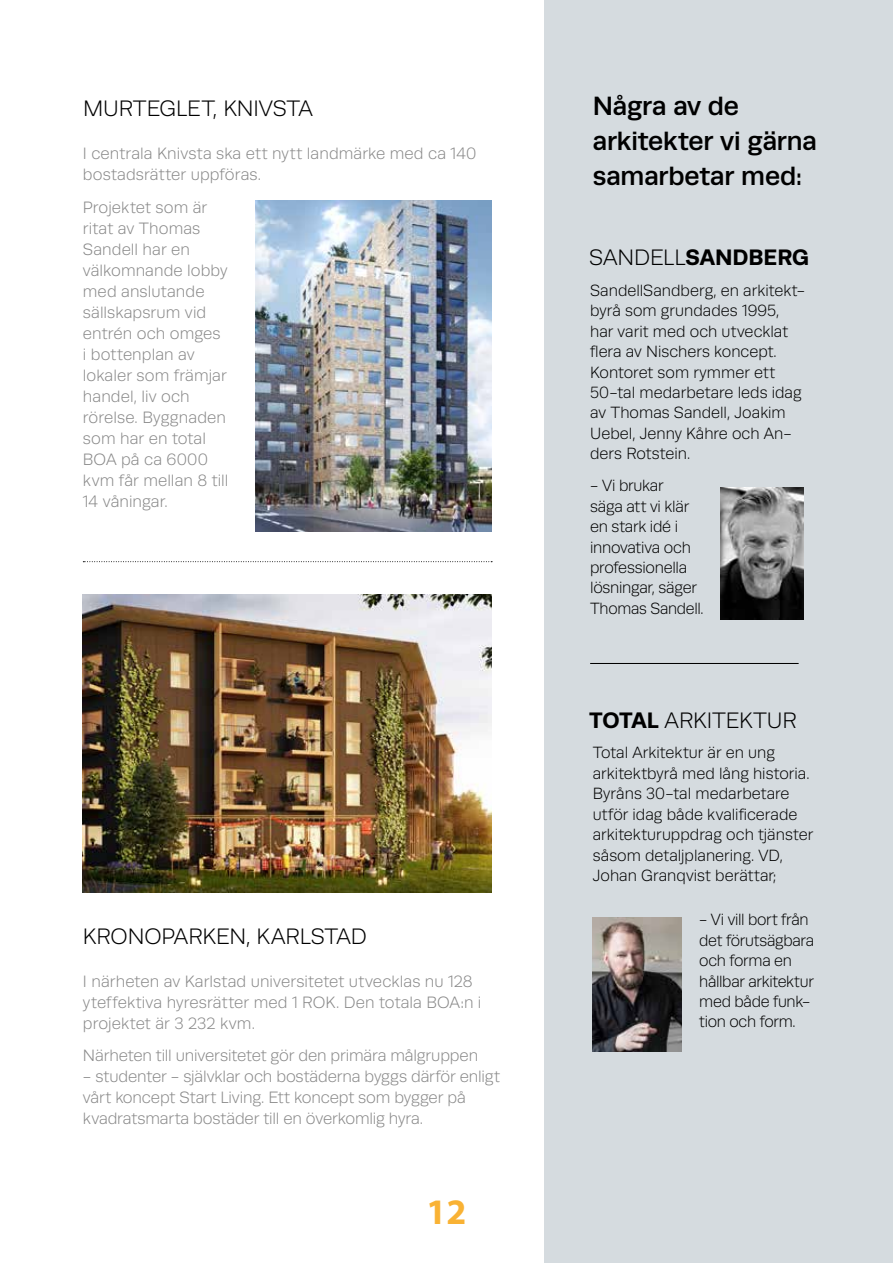
<style>
.page{position:relative;width:893px;height:1263px;background:#fff}
.page>*{position:absolute;margin:0;border:0;box-sizing:border-box;transform-origin:0 0}
.t1{font:700 36px "Myriad Pro";color:#f9b234}
.t2{font:500 26.55px/34.8px "Runda";letter-spacing:-.01em;color:#000}
.t3{font:300 22.5px "Runda";letter-spacing:-.005em;color:#000}
.t4{font:700 22.5px "Runda";letter-spacing:-.005em;color:#000}
.t5{font:300 16.5px/21px "Runda";letter-spacing:.005em;color:#878787}
.t6{font:300 16.35px/20.4px "Runda";color:#000}
.s1{font-weight:300}
.s2{font-weight:700}
</style>
<div class="page">
<div style="left:545px;top:0;width:348px;height:1263px;background:#d5dbdf"></div>
<img style="left:255px;top:201px;width:236px;height:330px">
<img style="left:721px;top:488px;width:83px;height:131px">
<img style="left:593px;top:918px;width:88px;height:133px">
<svg style="left:83px;top:561px;width:409px;height:1px"></svg>
<img style="left:83px;top:595px;width:408px;height:297px">
<hr style="left:590px;top:663px;width:209px;height:1px;background:#000">
<h3 class="t3" style="left:83px;top:96px;width:231px">MURTEGLET, KNIVSTA</h3>
<p class="t5" style="left:83px;top:143px;width:395px">I centrala Knivsta ska ett nytt landmärke med ca 140 bostadsrätter uppföras.</p>
<p class="t5" style="left:83px;top:197px;width:147px">Projektet som är ritat av Thomas<br>Sandell har en välkomnande lobby med anslutande sällskapsrum vid entrén och omges<br>i bottenplan av lokaler som främjar handel, liv och rörelse. Byggnaden som har en total<br>BOA på ca 6000 kvm får mellan 8 till<br>14 våningar.</p>
<h3 class="t3" style="left:83px;top:924px;width:285px">KRONOPARKEN, KARLSTAD</h3>
<p class="t5" style="left:83px;top:971px;width:400px">I närheten av Karlstad universitetet utvecklas nu 128 yteffektiva hyresrätter med 1 ROK. Den totala BOA:n i projektet är 3 232 kvm.</p>
<p class="t5" style="left:83px;top:1045px;width:397px">Närheten till universitetet gör den primära målgruppen</p>
<p class="t5" style="left:83px;top:1066px;width:419px">- studenter - självklar och bostäderna byggs därför enligt vårt koncept Start Living. Ett koncept som bygger på kvadratsmarta bostäder till en överkomlig hyra.</p>
<h1 class="t1" style="left:426px;top:1188px;width:41px">12</h1>
<h2 class="t2" style="left:593px;top:88px;width:226px">Några av de arkitekter vi gärna samarbetar med:</h2>
<h3 class="t4" style="left:589px;top:244px;width:221px"><span class="s1">SANDELL</span>SANDBERG</h3>
<p class="t6" style="left:590px;top:280px;width:216px">SandellSandberg, en arkitekt&shy;byrå som grundades 1995, har varit med och utvecklat flera av Nischers koncept.<br>Kontoret som rymmer ett<br>50-tal medarbetare leds idag av Thomas Sandell, Joakim<br>Uebel, Jenny Kåhre och An&shy;ders Rotstein.</p>
<p class="t6" style="left:590px;top:476px;width:115px">- Vi brukar<br>säga att vi klär en stark idé i innovativa och professionella lösningar, säger<br>Thomas Sandell.</p>
<h3 class="t3" style="left:589px;top:708px;width:209px"><span class="s2">TOTAL</span> ARKITEKTUR</h3>
<p class="t6" style="left:593px;top:743px;width:222px">Total Arkitektur är en ung arkitektbyrå med lång historia.<br>Byråns 30-tal medarbetare utför idag både kvalificerade arkitekturuppdrag och tjänster såsom detaljplanering. VD,<br>Johan Granqvist berättar;</p>
<p class="t6" style="left:699px;top:910px;width:116px">- Vi vill bort från det förutsägbara och forma en hållbar arkitektur med både funk&shy;tion och form.</p>
</div>
